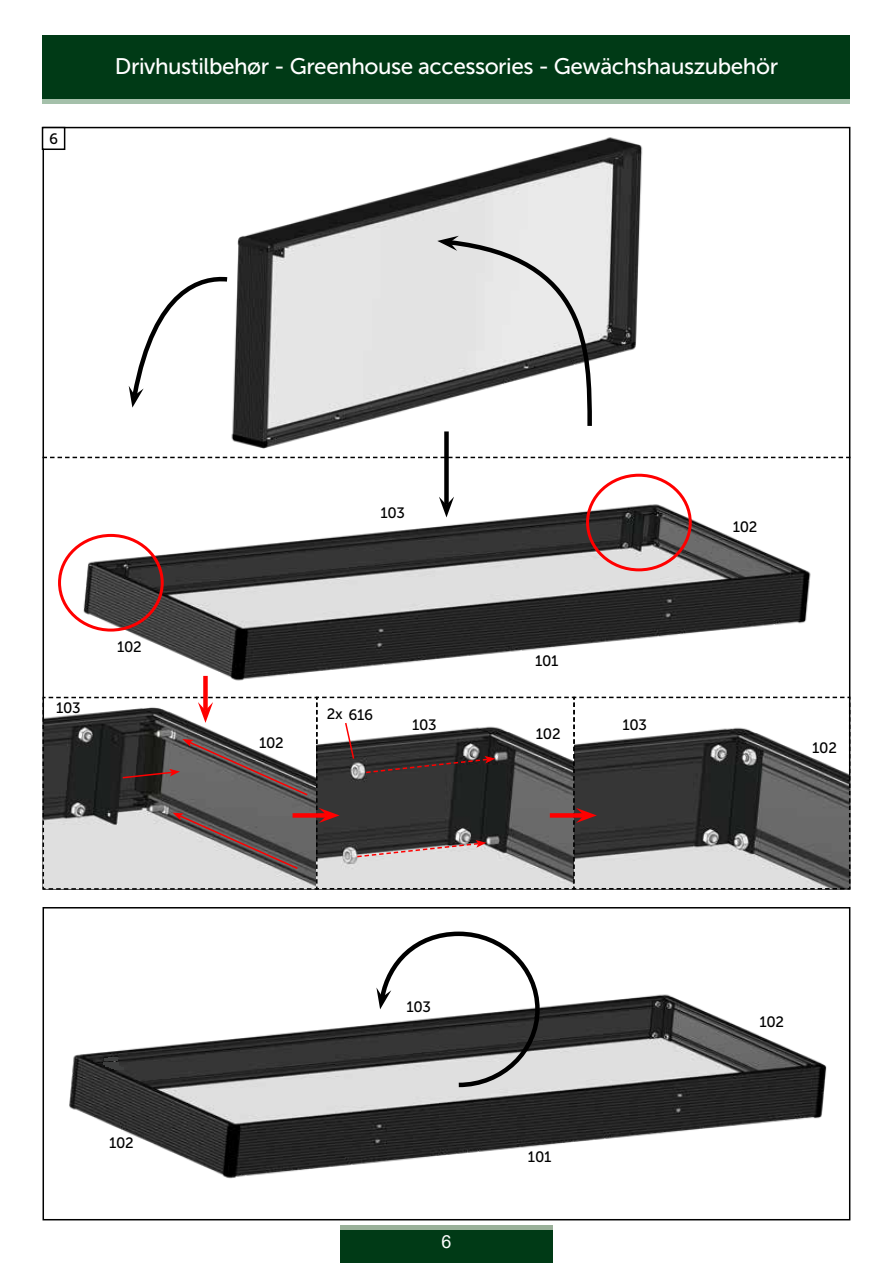
<style>
.page{position:relative;width:893px;height:1263px;background:#fff}
.page>*{position:absolute;margin:0;border:0;box-sizing:border-box;transform-origin:0 0}
.t1{font:22.5px "Museo Sans 500";letter-spacing:-.02em;color:#fff}
.t2{font:18px "Arial";color:#fff}
.t3{font:15px "Museo Sans 500";letter-spacing:-.02em;color:#000}
</style>
<div class="page">
<div style="left:43px;top:36px;width:807px;height:63px;background:#003a16"></div>
<div style="left:43px;top:99px;width:807px;height:5px;background:#a4c0aa"></div>
<div style="left:340px;top:1227px;width:213px;height:35px;background:#003a16"></div>
<hr style="left:340px;top:1225px;width:213px;height:4px;background:#9ab19a">
<img style="left:46px;top:130px;width:801px;height:551px">
<div style="left:43px;top:128px;width:22px;height:21px;background:#fff"></div>
<div style="left:42px;top:127px;width:23px;height:23px;border:2px solid #000"></div>
<svg style="left:43px;top:457px;width:807px;height:1px"></svg>
<svg style="left:437px;top:236px;width:157px;height:194px"></svg>
<svg style="left:129px;top:275px;width:103px;height:133px"></svg>
<div style="left:444px;top:431px;width:5px;height:74px;background:#000"></div>
<svg style="left:439px;top:497px;width:15px;height:20px"></svg>
<div style="left:586px;top:474px;width:106px;height:97px;border:3px solid #f00;border-radius:50%"></div>
<div style="left:58px;top:534px;width:106px;height:97px;border:3px solid #f00;border-radius:50%"></div>
<img style="left:69px;top:994px;width:758px;height:185px">
<div style="left:43px;top:907px;width:807px;height:313px;border:2px solid #000"></div>
<svg style="left:376px;top:931px;width:166px;height:158px"></svg>
<div style="left:203px;top:676px;width:5px;height:34px;background:#f00"></div>
<svg style="left:43px;top:697px;width:807px;height:193px"></svg>
<svg style="left:104px;top:1057px;width:20px;height:13px"></svg>
<p class="t3" style="left:49px;top:131px;width:10px">6</p>
<p class="t1" style="left:115px;top:54px;width:665px">Drivhustilbehør - Greenhouse accessories - Gewächshauszubehör</p>
<p class="t3" style="left:56px;top:699px;width:26px">103</p>
<p class="t3" style="left:117px;top:639px;width:26px">102</p>
<p class="t3" style="left:109px;top:1135px;width:26px">102</p>
<p class="t3" style="left:380px;top:505px;width:26px">103</p>
<p class="t3" style="left:259px;top:735px;width:26px">102</p>
<p class="t3" style="left:327px;top:707px;width:48px">2x 616</p>
<p class="t3" style="left:535px;top:653px;width:25px">101</p>
<p class="t3" style="left:412px;top:717px;width:26px">103</p>
<p class="t3" style="left:622px;top:717px;width:26px">103</p>
<p class="t3" style="left:536px;top:726px;width:26px">102</p>
<p class="t3" style="left:733px;top:518px;width:26px">102</p>
<p class="t3" style="left:812px;top:740px;width:26px">102</p>
<p class="t3" style="left:407px;top:998px;width:26px">103</p>
<p class="t2" style="left:441px;top:1229px;width:12px">6</p>
<p class="t3" style="left:528px;top:1149px;width:25px">101</p>
<p class="t3" style="left:759px;top:1014px;width:26px">102</p>
</div>
